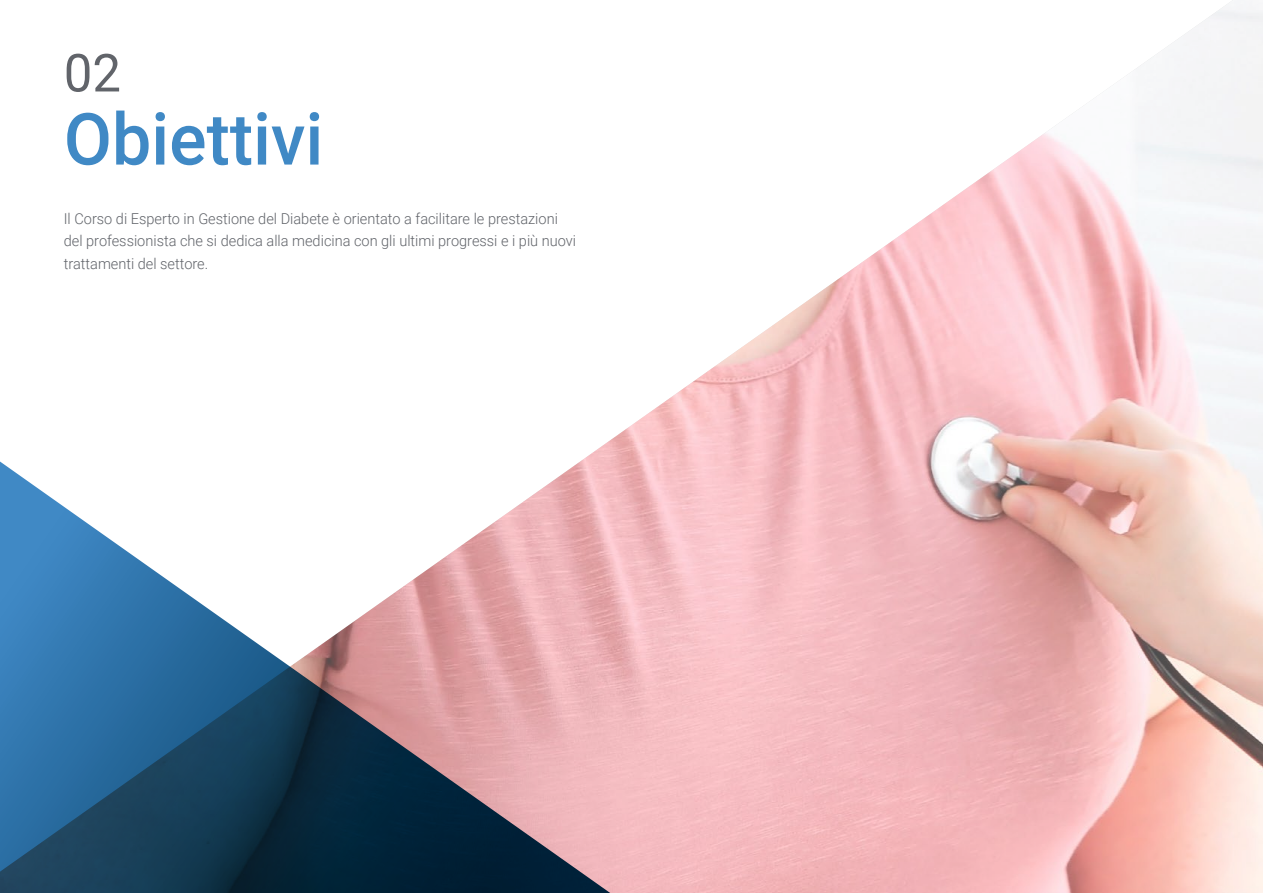
<style>
.page{position:relative;width:1263px;height:893px;background:#fff}
.page>*{position:absolute;margin:0;border:0;box-sizing:border-box;transform-origin:0 0}
.t1{font:500 72px "Roboto";color:#4089c5}
.t2{font:52.5px "Roboto";color:#61646a}
.t3{font:300 15px/22.5px "Roboto";color:#61646a}
</style>
<div class="page">
<img style="left:602px;top:0;width:661px;height:893px">
<svg style="left:0;top:446px;width:640px;height:447px"></svg>
<h2 class="t2" style="left:64px;top:36px;width:59px">02</h2>
<h1 class="t1" style="left:64px;top:89px;width:261px">Obiettivi</h1>
<p class="t3" style="left:64px;top:207px;width:514px">Il Corso di Esperto in Gestione del Diabete è orientato a facilitare le prestazioni del professionista che si dedica alla medicina con gli ultimi progressi e i più nuovi trattamenti del settore.</p>
</div>
